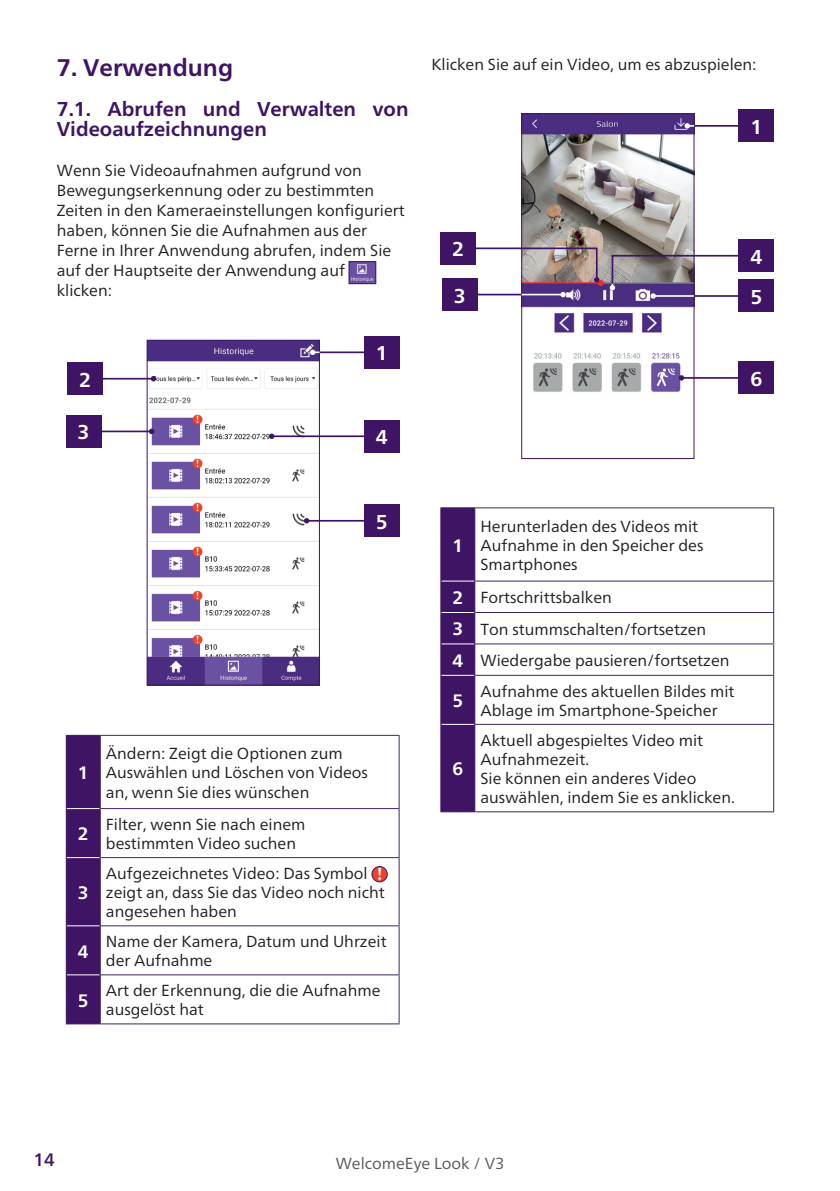
<style>
.page{position:relative;width:840px;height:1191px;background:#fff}
.page>*{position:absolute;margin:0;border:0;box-sizing:border-box;transform-origin:0 0}
.t1{font:700 24px "Frutiger Neue LT";color:#3f1464}
.t2{font:700 20px/20px "Frutiger Neue LT";color:#3f1464}
.t3{font:700 20px "Frutiger Neue LT";color:#fff}
.t4{font:700 18px "Frutiger Neue LT";color:#fff}
.t5{font:500 18px "Frutiger Neue LT";color:#3f1464}
.t6{font:16px/19.2px "Frutiger Neue LT";color:#231f20}
.t7{font:16px "Frutiger Neue LT";color:#57585a}
.s1{font-weight:700;font-size:18px;color:#fff}
</style>
<div class="page">
<img style="left:350px;top:263px;width:24px;height:19px">
<div style="left:348px;top:261px;width:28px;height:23px;border:1px solid #3f1464"></div>
<img style="left:149px;top:342px;width:168px;height:341px">
<div style="left:147px;top:340px;width:172px;height:345px;border:1px solid #3f1464"></div>
<hr style="left:312px;top:351px;width:57px;height:2px;background:#3f1464">
<div style="left:364px;top:336px;width:35px;height:33px;background:#3f1464"></div>
<hr style="left:271px;top:435px;width:98px;height:2px;background:#3f1464">
<svg style="left:269px;top:433px;width:5px;height:6px"></svg>
<div style="left:364px;top:420px;width:35px;height:32px;background:#3f1464"></div>
<hr style="left:306px;top:520px;width:63px;height:1px;background:#3f1464">
<svg style="left:304px;top:518px;width:5px;height:5px"></svg>
<div style="left:364px;top:504px;width:35px;height:33px;background:#3f1464"></div>
<hr style="left:88px;top:378px;width:65px;height:1px;background:#3f1464">
<svg style="left:151px;top:376px;width:5px;height:5px"></svg>
<div style="left:67px;top:362px;width:36px;height:33px;background:#3f1464"></div>
<hr style="left:87px;top:430px;width:64px;height:2px;background:#3f1464">
<svg style="left:149px;top:429px;width:5px;height:5px"></svg>
<div style="left:66px;top:415px;width:35px;height:33px;background:#3f1464"></div>
<svg style="left:310px;top:349px;width:9px;height:6px"></svg>
<div style="left:67px;top:736px;width:33px;height:287px;background:#3f1464"></div>
<hr style="left:67px;top:808px;width:33px;height:1px;background:#fff">
<hr style="left:67px;top:857px;width:33px;height:1px;background:#fff">
<hr style="left:67px;top:925px;width:33px;height:1px;background:#fff">
<hr style="left:67px;top:974px;width:33px;height:1px;background:#fff">
<hr style="left:66px;top:735px;width:35px;height:1px;background:#3f1464">
<hr style="left:66px;top:736px;width:1px;height:72px;background:#3f1464">
<hr style="left:100px;top:736px;width:1px;height:72px;background:#3f1464">
<hr style="left:66px;top:808px;width:1px;height:49px;background:#3f1464">
<hr style="left:100px;top:808px;width:1px;height:49px;background:#3f1464">
<hr style="left:66px;top:857px;width:1px;height:69px;background:#3f1464">
<hr style="left:100px;top:857px;width:1px;height:69px;background:#3f1464">
<hr style="left:66px;top:926px;width:1px;height:49px;background:#3f1464">
<hr style="left:100px;top:926px;width:1px;height:49px;background:#3f1464">
<hr style="left:66px;top:975px;width:1px;height:48px;background:#3f1464">
<hr style="left:100px;top:975px;width:1px;height:48px;background:#3f1464">
<hr style="left:66px;top:1023px;width:35px;height:1px;background:#3f1464">
<hr style="left:101px;top:735px;width:298px;height:1px;background:#422463">
<hr style="left:398px;top:736px;width:1px;height:72px;background:#422463">
<hr style="left:101px;top:808px;width:298px;height:1px;background:#422463">
<hr style="left:398px;top:809px;width:1px;height:48px;background:#422463">
<hr style="left:101px;top:857px;width:298px;height:1px;background:#422463">
<hr style="left:398px;top:858px;width:1px;height:67px;background:#422463">
<hr style="left:101px;top:925px;width:298px;height:1px;background:#422463">
<hr style="left:398px;top:926px;width:1px;height:48px;background:#422463">
<hr style="left:101px;top:974px;width:298px;height:1px;background:#422463">
<hr style="left:398px;top:975px;width:1px;height:48px;background:#422463">
<hr style="left:101px;top:1023px;width:298px;height:1px;background:#422463">
<img style="left:372px;top:866px;width:15px;height:16px;border-radius:8px">
<div style="left:371px;top:866px;width:16px;height:16px;border:1px solid #3f1464;border-radius:8px"></div>
<img style="left:523px;top:115px;width:169px;height:277px">
<div style="left:521px;top:113px;width:173px;height:346px;border:1px solid #3f1464"></div>
<hr style="left:687px;top:125px;width:57px;height:2px;background:#3f1464">
<div style="left:738px;top:109px;width:35px;height:33px;background:#3f1464"></div>
<hr style="left:681px;top:377px;width:63px;height:2px;background:#3f1464">
<svg style="left:678px;top:375px;width:5px;height:5px"></svg>
<div style="left:738px;top:361px;width:35px;height:33px;background:#3f1464"></div>
<div style="left:738px;top:239px;width:35px;height:33px;background:#3f1464"></div>
<div style="left:738px;top:280px;width:35px;height:32px;background:#3f1464"></div>
<hr style="left:462px;top:294px;width:100px;height:1px;background:#3f1464">
<div style="left:441px;top:278px;width:36px;height:33px;background:#3f1464"></div>
<svg style="left:475px;top:247px;width:124px;height:36px"></svg>
<div style="left:440px;top:232px;width:35px;height:33px;background:#3f1464"></div>
<svg style="left:684px;top:123px;width:9px;height:6px"></svg>
<hr style="left:521px;top:294px;width:41px;height:1px;background:#fff">
<svg style="left:560px;top:292px;width:5px;height:5px"></svg>
<svg style="left:609px;top:254px;width:136px;height:45px"></svg>
<div style="left:441px;top:508px;width:33px;height:303px;background:#3f1464"></div>
<hr style="left:441px;top:580px;width:33px;height:1px;background:#fff">
<hr style="left:441px;top:612px;width:33px;height:1px;background:#fff">
<hr style="left:441px;top:643px;width:33px;height:1px;background:#fff">
<hr style="left:441px;top:675px;width:33px;height:1px;background:#fff">
<hr style="left:441px;top:724px;width:33px;height:1px;background:#fff">
<hr style="left:440px;top:507px;width:35px;height:1px;background:#3f1464">
<hr style="left:440px;top:508px;width:1px;height:73px;background:#3f1464">
<hr style="left:474px;top:508px;width:1px;height:73px;background:#3f1464">
<hr style="left:440px;top:581px;width:1px;height:31px;background:#3f1464">
<hr style="left:474px;top:581px;width:1px;height:31px;background:#3f1464">
<hr style="left:440px;top:612px;width:1px;height:32px;background:#3f1464">
<hr style="left:474px;top:612px;width:1px;height:32px;background:#3f1464">
<hr style="left:440px;top:644px;width:1px;height:31px;background:#3f1464">
<hr style="left:474px;top:644px;width:1px;height:31px;background:#3f1464">
<hr style="left:440px;top:675px;width:1px;height:49px;background:#3f1464">
<hr style="left:474px;top:675px;width:1px;height:49px;background:#3f1464">
<hr style="left:440px;top:724px;width:1px;height:87px;background:#3f1464">
<hr style="left:474px;top:724px;width:1px;height:87px;background:#3f1464">
<hr style="left:440px;top:811px;width:35px;height:1px;background:#3f1464">
<hr style="left:475px;top:507px;width:298px;height:1px;background:#422463">
<hr style="left:772px;top:508px;width:1px;height:72px;background:#422463">
<hr style="left:475px;top:580px;width:298px;height:1px;background:#422463">
<hr style="left:772px;top:581px;width:1px;height:31px;background:#422463">
<hr style="left:475px;top:612px;width:298px;height:1px;background:#422463">
<hr style="left:772px;top:613px;width:1px;height:30px;background:#422463">
<hr style="left:475px;top:643px;width:298px;height:1px;background:#422463">
<hr style="left:772px;top:644px;width:1px;height:31px;background:#422463">
<hr style="left:475px;top:675px;width:298px;height:1px;background:#422463">
<hr style="left:772px;top:676px;width:1px;height:48px;background:#422463">
<hr style="left:475px;top:724px;width:298px;height:1px;background:#422463">
<hr style="left:772px;top:725px;width:1px;height:86px;background:#422463">
<hr style="left:475px;top:811px;width:298px;height:1px;background:#422463">
<h1 class="t1" style="left:57px;top:53px;width:178px">7. Verwendung</h1>
<p class="t2" style="left:57px;top:99px;width:353px">7.1. Abrufen und Verwalten von<br>Videoaufzeichnungen</p>
<p class="t6" style="left:57px;top:160px;width:349px;line-height:20px">Wenn Sie Videoaufnahmen aufgrund von Bewegungserkennung oder zu bestimmten Zeiten in den Kameraeinstellungen konfiguriert haben, können Sie die Aufnahmen aus der Ferne in Ihrer Anwendung abrufen, indem Sie auf der Hauptseite der Anwendung auf<br>klicken:</p>
<p class="t3" style="left:79px;top:368px;width:13px">2</p>
<p class="t3" style="left:78px;top:420px;width:13px">3</p>
<p class="t3" style="left:375px;top:341px;width:13px">1</p>
<p class="t3" style="left:375px;top:425px;width:13px">4</p>
<p class="t6" style="left:431px;top:54px;width:326px">Klicken Sie auf ein Video, um es abzuspielen:</p>
<p class="t3" style="left:452px;top:237px;width:13px">2</p>
<p class="t3" style="left:750px;top:115px;width:13px">1</p>
<p class="t3" style="left:750px;top:245px;width:13px">4</p>
<p class="t3" style="left:453px;top:284px;width:13px">3</p>
<p class="t3" style="left:750px;top:285px;width:13px">5</p>
<p class="t3" style="left:750px;top:367px;width:13px">6</p>
<p class="t3" style="left:375px;top:510px;width:13px">5</p>
<p class="t4" style="left:78px;top:762px;width:12px">1</p>
<p class="t6" style="left:106px;top:744px;width:263px">Ändern: Zeigt die Optionen zum<br>Auswählen und Löschen von Videos an, wenn Sie dies wünschen</p>
<p class="t4" style="left:78px;top:823px;width:12px">2</p>
<p class="t6" style="left:106px;top:814px;width:201px">Filter, wenn Sie nach einem bestimmten Video suchen</p>
<p class="t4" style="left:78px;top:882px;width:12px">3</p>
<p class="t6" style="left:106px;top:863px;width:280px">Aufgezeichnetes Video: Das Symbol zeigt an, dass Sie das Video noch nicht angesehen haben</p>
<p class="t4" style="left:78px;top:940px;width:12px">4</p>
<p class="t6" style="left:106px;top:931px;width:282px">Name der Kamera, Datum und Uhrzeit der Aufnahme</p>
<p class="t4" style="left:78px;top:989px;width:12px">5</p>
<p class="t6" style="left:106px;top:980px;width:276px">Art der Erkennung, die die Aufnahme ausgelöst hat</p>
<p class="t6" style="left:480px;top:516px;width:224px">Herunterladen des Videos mit<br>Aufnahme in den Speicher des<br>Smartphones</p>
<p class="t6" style="left:452px;top:582px;width:278px;line-height:31.4px"><span class="s1">2</span> Fortschrittsbalken<br><span class="s1">3</span> Ton stummschalten/fortsetzen<br><span class="s1">4</span> Wiedergabe pausieren/fortsetzen</p>
<p class="t4" style="left:452px;top:690px;width:12px">5</p>
<p class="t6" style="left:480px;top:681px;width:255px">Aufnahme des aktuellen Bildes mit<br>Ablage im Smartphone-Speicher</p>
<p class="t4" style="left:452px;top:535px;width:12px">1</p>
<p class="t4" style="left:452px;top:758px;width:12px">6</p>
<p class="t6" style="left:480px;top:730px;width:256px">Aktuell abgespieltes Video mit<br>Aufnahmezeit.<br>Sie können ein anderes Video auswählen, indem Sie es anklicken.</p>
<p class="t5" style="left:34px;top:1149px;width:23px">14</p>
<p class="t7" style="left:335px;top:1153px;width:170px">WelcomeEye Look / V3</p>
</div>
